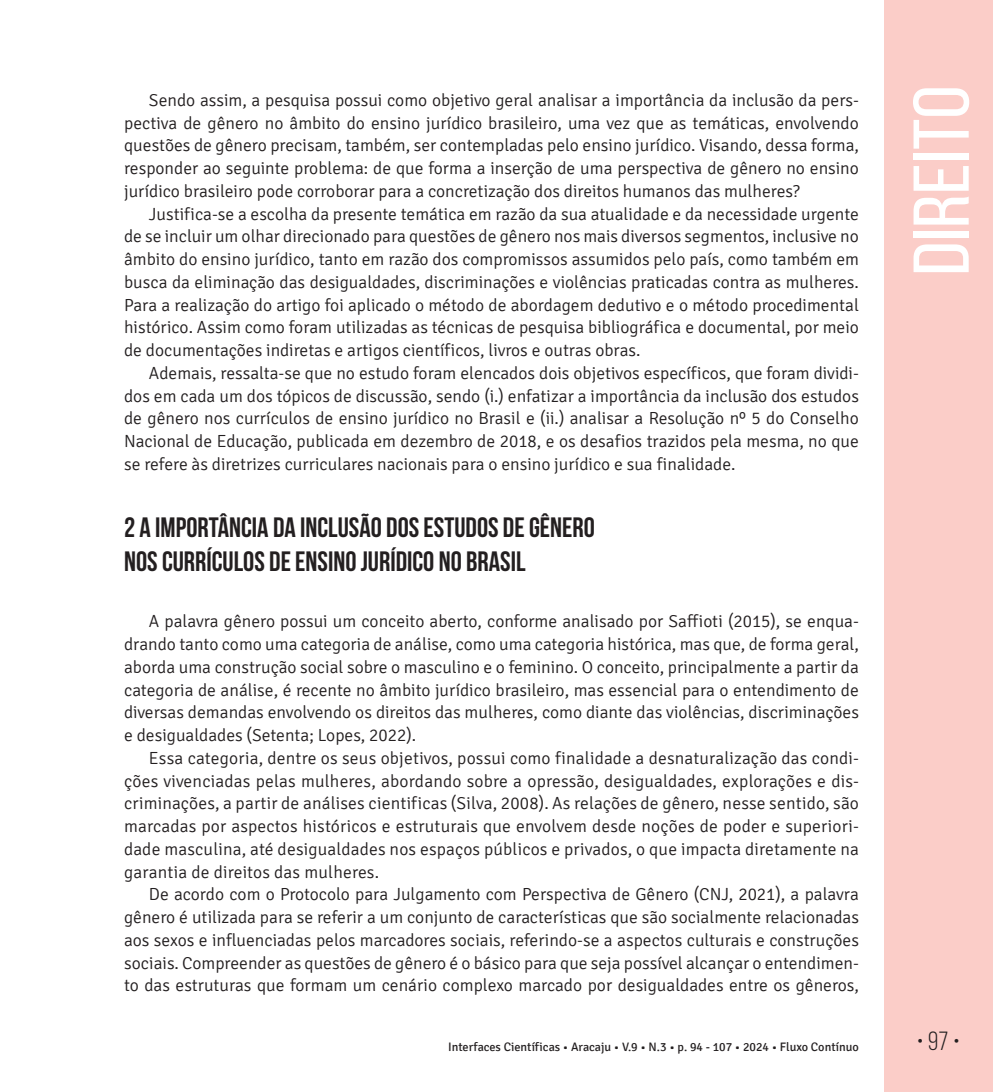
<style>
.page{position:relative;width:993px;height:1092px;background:#fff}
.page>*{position:absolute;margin:0;border:0;box-sizing:border-box;transform-origin:0 0}
.t1{font:78.75px "Bebas Neue";color:#fff;scale:1.09 1}
.Título_1{font:700 28px "Bebas Neue";color:#231f20}
.t2{font:26.25px "Bebas Neue";color:#231f20}
.TEXTO{font:300 17.5px/22.8px "Signika";color:#231f20;text-align:justify}
.t3{font:12.25px "Signika";color:#231f20}
</style>
<div class="page">
<div style="left:883px;top:0;width:109px;height:1091px;background:#fbcdc8"></div>
<p class="TEXTO" style="left:124px;top:89px;width:736px;text-indent:25px">Sendo assim, a pesquisa possui como objetivo geral analisar a importância da inclusão da pers&shy;pectiva de gênero no âmbito do ensino jurídico brasileiro, uma vez que as temáticas, envolvendo questões de gênero precisam, também, ser contempladas pelo ensino jurídico. Visando, dessa forma, responder ao seguinte problema: de que forma a inserção de uma perspectiva de gênero no ensino jurídico brasileiro pode corroborar para a concretização dos direitos humanos das mulheres?</p>
<p class="TEXTO" style="left:124px;top:203px;width:736px;text-indent:25px">Justifica-se a escolha da presente temática em razão da sua atualidade e da necessidade urgente de se incluir um olhar direcionado para questões de gênero nos mais diversos segmentos, inclusive no âmbito do ensino jurídico, tanto em razão dos compromissos assumidos pelo país, como também em busca da eliminação das desigualdades, discriminações e violências praticadas contra as mulheres.<br>Para a realização do artigo foi aplicado o método de abordagem dedutivo e o método procedimental histórico. Assim como foram utilizadas as técnicas de pesquisa bibliográfica e documental, por meio de documentações indiretas e artigos científicos, livros e outras obras.</p>
<p class="TEXTO" style="left:124px;top:362px;width:736px;text-indent:25px">Ademais, ressalta-se que no estudo foram elencados dois objetivos específicos, que foram dividi&shy;dos em cada um dos tópicos de discussão, sendo (i.) enfatizar a importância da inclusão dos estudos de gênero nos currículos de ensino jurídico no Brasil e (ii.) analisar a Resolução nº 5 do Conselho Nacional de Educação, publicada em dezembro de 2018, e os desafios trazidos pela mesma, no que se refere às diretrizes curriculares nacionais para o ensino jurídico e sua finalidade.</p>
<p class="Título_1" style="left:124px;top:512px;width:472px">2 A IMPORTÂNCIA DA INCLUSÃO DOS ESTUDOS DE GÊNERO</p>
<p class="Título_1" style="left:124px;top:546px;width:403px">NOS CURRÍCULOS DE ENSINO JURÍDICO NO BRASIL</p>
<p class="TEXTO" style="left:124px;top:610px;width:736px;text-indent:25px">A palavra gênero possui um conceito aberto, conforme analisado por Saffioti (2015), se enqua&shy;drando tanto como uma categoria de análise, como uma categoria histórica, mas que, de forma geral, aborda uma construção social sobre o masculino e o feminino. O conceito, principalmente a partir da categoria de análise, é recente no âmbito jurídico brasileiro, mas essencial para o entendimento de diversas demandas envolvendo os direitos das mulheres, como diante das violências, discriminações e desigualdades (Setenta; Lopes, 2022).</p>
<p class="TEXTO" style="left:124px;top:746px;width:736px;text-indent:25px">Essa categoria, dentre os seus objetivos, possui como finalidade a desnaturalização das condi&shy;ções vivenciadas pelas mulheres, abordando sobre a opressão, desigualdades, explorações e dis&shy;criminações, a partir de análises cientificas (Silva, 2008). As relações de gênero, nesse sentido, são marcadas por aspectos históricos e estruturais que envolvem desde noções de poder e superiori&shy;dade masculina, até desigualdades nos espaços públicos e privados, o que impacta diretamente na garantia de direitos das mulheres.</p>
<p class="TEXTO" style="left:124px;top:883px;width:736px;text-indent:25px">De acordo com o Protocolo para Julgamento com Perspectiva de Gênero (CNJ, 2021), a palavra gênero é utilizada para se referir a um conjunto de características que são socialmente relacionadas aos sexos e influenciadas pelos marcadores sociais, referindo-se a aspectos culturais e construções sociais. Compreender as questões de gênero é o básico para que seja possível alcançar o entendimen&shy;to das estruturas que formam um cenário complexo marcado por desigualdades entre os gêneros,</p>
<h1 class="t1" style="left:898px;top:275px;width:176px;rotate:-90deg">Direito</h1>
<p class="t3" style="left:448px;top:1040px;width:412px">Interfaces Científicas • Aracaju • V.9 • N.3 • p. 94 - 107 • 2024 • Fluxo Contínuo</p>
<h3 class="t2" style="left:916px;top:1026px;width:45px">• 97 •</h3>
</div>
